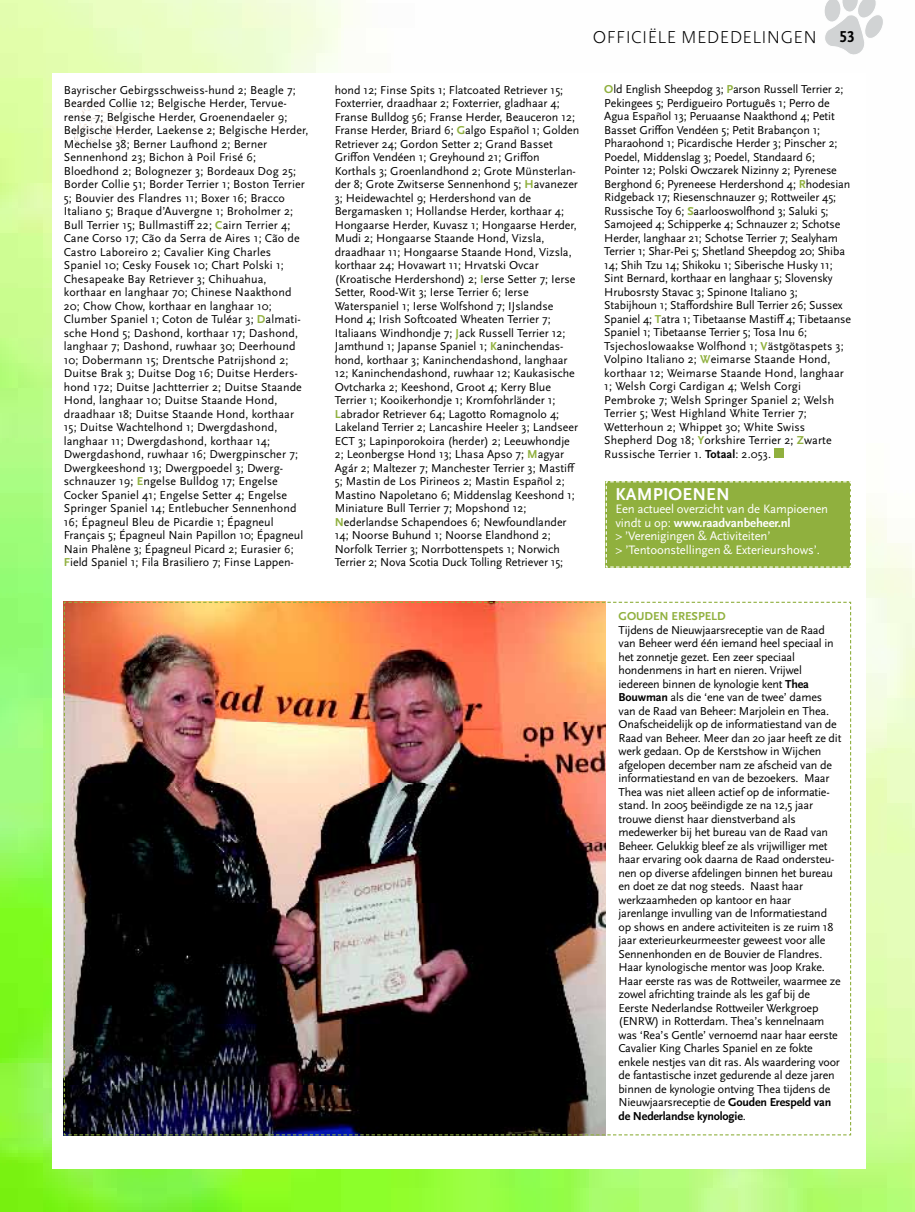
<style>
.page{position:relative;width:915px;height:1212px;background:#fff}
.page>*{position:absolute;margin:0;border:0;box-sizing:border-box;transform-origin:0 0}
.t1{font:300 18px "Scala Sans Pro";letter-spacing:.02em;color:#000}
.t2{font:700 18px "Scala Sans Pro";letter-spacing:.01em;color:#fff}
.t3{font:700 16.5px "Scala Sans Pro";color:#000;scale:.95 1}
.t4{font:12.75px/13.5px "Scala Sans Pro";letter-spacing:-.01em;color:#fff}
.t5{font:12px/13.5px "Scala Sans Pro";color:#000}
.t6{font:700 12px "Scala Sans Pro";color:#90b03e}
.s1{font-weight:700;color:#90b03e}
.s2{font-weight:700}
</style>
<div class="page">
<img style="left:0;top:0;width:914px;height:1212px">
<div style="left:52px;top:73px;width:813px;height:1095px;background:#fff"></div>
<svg style="left:823px;top:0;width:60px;height:56px"></svg>
<img style="left:74px;top:99px;width:60px;height:43px">
<img style="left:63px;top:601px;width:788px;height:535px">
<div style="left:605px;top:481px;width:246px;height:87px;background:#90b03e"></div>
<div style="left:774px;top:448px;width:9px;height:10px;background:#90b03e"></div>
<h1 class="t1" style="left:592px;top:27px;width:225px">OFFICIËLE MEDEDELINGEN</h1>
<h2 class="t3" style="left:839px;top:27px;width:18px">53</h2>
<p class="t5" style="left:64px;top:83px;width:246px">Bayrischer Gebirgsschweiss-hund 2; Beagle 7; Bearded Collie 12; Belgische H erder, Tervue&shy;rense 7; Belgische Herder, Groenendaeler 9; Belgische H erder, Laekense 2; Belgische H erder, Mechelse 38; Berner Laufhond 2; Berner Sennenhond 23; Bichon à Poil Frisé 6;<br>B loedhond 2; Bolognezer 3; Bordeaux Dog 25; Border Collie 51; Border Terrier 1; Boston Terrier 5; Bouvier des Flandres 11; Boxer 16; Bracco Italiano 5; Braque d’Auvergne 1; Broholmer 2; Bull Terrier 15; Bullmastiff 22; <span class="s1">C</span>airn Terrier 4; Cane Corso 17; Cão da Serra de Aires 1; Cão de Castro Laboreiro 2; Cavalier King Charles Spaniel 10; Cesky Fousek 10; Chart Polski 1; Chesapeake Bay Retriever 3; Chihuahua, korthaar en langhaar 70; Chinese N aakthond 20; Chow Chow, korthaar en langhaar 10; Clumber Spaniel 1; Coton de Tuléar 3; <span class="s1">D</span>almati&shy;sche Hond 5; Dashond, korthaar 17; Dashond, langhaar 7; Dashond, ruwhaar 30; Deerhound 10; Dobermann 15; Drentsche Patrijshond 2; Duitse B rak 3; Duitse Dog 16; Duitse H erders&shy;hond 172; Duitse Jachtterrier 2; Duitse Staande Hond, langhaar 10; Duitse Staande Hond, draadhaar 18; Duitse Staande Hond, korthaar 15; Duitse Wachtelhond 1; Dwergdashond, langhaar 11; Dwergdashond, korthaar 14; Dwergdashond, ruwhaar 16; Dwergpinscher 7; Dwergkeeshond 13; Dwergpoedel 3; Dwerg&shy;schnauzer 19; <span class="s1">E</span>ngelse Bulldog 17; Engelse Cocker Spaniel 41; Engelse Setter 4; Engelse Springer Spaniel 14; Entlebucher Sennenhond 16; Épagneul Bleu de Picardie 1; Épagneul Français 5; Épagneul N ain Papillon 10; Épagneul N ain Phalène 3; Épagneul Picard 2; Eurasier 6; <span class="s1">F</span>ield Spaniel 1; Fila Brasiliero 7; Finse Lappen-</p>
<p class="t5" style="left:334px;top:83px;width:246px">hond 12; Finse Spits 1; Flatcoated Retriever 15; Foxterrier, draadhaar 2; Foxterrier, gladhaar 4; Franse Bulldog 56; Franse Herder, Beauceron 12; Franse Herder, Briard 6; <span class="s1">G</span>algo Español 1; Golden Retriever 24; Gordon Setter 2; Grand Basset Griffon Vendéen 1; Greyhound 21; Griffon Korthals 3; Groenlandhond 2; Grote Münsterlan&shy;der 8; Grote Zwitserse Sennenhond 5; <span class="s1">H</span> avanezer 3; H eidewachtel 9; H erdershond van de Bergamasken 1; Hollandse Herder, korthaar 4;<br>H ongaarse H erder, Kuvasz 1; H ongaarse H erder, Mudi 2; Hongaarse Staande Hond, Vizsla, draadhaar 11; Hongaarse Staande Hond, Vizsla, korthaar 24; H ovawart 11; H rvatski Ovcar (Kroatische H erdershond) 2; <span class="s1">I</span>erse Setter 7; I erse Setter, Rood-Wit 3; I erse Terrier 6; I erse Waterspaniel 1; Ierse Wolfshond 7; IJslandse<br>H ond 4; I rish Softcoated Wheaten Terrier 7; Italiaans Windhondje 7; <span class="s1">J</span>ack Russell Terrier 12; Jamthund 1; Japanse Spaniel 1; <span class="s1">K</span>aninchendas&shy;hond, korthaar 3; Kaninchendashond, langhaar 12; Kaninchendashond, ruwhaar 12; Kaukasische Ovtcharka 2; Keeshond, Groot 4; Kerry B lue Terrier 1; Kooikerhondje 1; Kromfohrländer 1; <span class="s1">L</span>abrador Retriever 64; Lagotto Romagnolo 4; Lakeland Terrier 2; Lancashire Heeler 3; Landseer ECT 3; Lapinporokoira (herder) 2; Leeuwhondje 2; Leonbergse H ond 13; Lhasa Apso 7; <span class="s1">M</span>agyar Agár 2; Maltezer 7; Manchester Terrier 3; Mastiff 5; Mastin de Los Pirineos 2; Mastin Español 2; Mastino N apoletano 6; Middenslag Keeshond 1; Miniature Bull Terrier 7; Mopshond 12; <span class="s1">N</span>ederlandse Schapendoes 6; Newfoundlander 14; Noorse Buhund 1; Noorse Elandhond 2;<br>N orfolk Terrier 3; N orrbottenspets 1; N orwich Terrier 2; N ova Scotia Duck Tolling Retriever 15;</p>
<p class="t5" style="left:604px;top:83px;width:248px"><span class="s1">O</span>ld English Sheepdog 3; <span class="s1">P</span>arson Russell Terrier 2; Pekingees 5; Perdigueiro Português 1; Perro de Agua Español 13; Peruaanse N aakthond 4; Petit Basset Griffon Vendéen 5; Petit B rabançon 1; Pharaohond 1; Picardische Herder 3; Pinscher 2; Poedel, Middenslag 3; Poedel, Standaard 6; Pointer 12; Polski Owczarek N izinny 2; Pyrenese Berghond 6; Pyreneese Herdershond 4; <span class="s1">R</span>hodesian Ridgeback 17; Riesenschnauzer 9; Rottweiler 45; Russische Toy 6; <span class="s1">S</span>aarlooswolfhond 3; Saluki 5; Samojeed 4; Schipperke 4; Schnauzer 2; Schotse<br>H erder, langhaar 21; Schotse Terrier 7; Sealyham Terrier 1; Shar-Pei 5; Shetland Sheepdog 20; Shiba 14; Shih Tzu 14; Shikoku 1; Siberische H usky 11; Sint Bernard, korthaar en langhaar 5; Slovensky<br>H rubosrsty Stavac 3; Spinone Italiano 3; Stabijhoun 1; Staffordshire Bull Terrier 26; Sussex Spaniel 4; <span class="s1">T</span>atra 1; Tibetaanse Mastiff 4; Tibetaanse Spaniel 1; Tibetaanse Terrier 5; Tosa I nu 6; Tsjechoslowaakse Wolfhond 1; <span class="s1">V</span>ästgötaspets 3; Volpino Italiano 2; <span class="s1">W</span>eimarse Staande Hond, korthaar 12; Weimarse Staande Hond, langhaar 1; Welsh Corgi Cardigan 4; Welsh Corgi Pembroke 7; Welsh Springer Spaniel 2; Welsh Terrier 5; West H ighland White Terrier 7; Wetterhoun 2; Whippet 30; White Swiss Shepherd Dog 18; <span class="s1">Y</span>orkshire Terrier 2; <span class="s1">Z</span>warte Russische Terrier 1. <span class="s2">Totaal</span>: 2.053.</p>
<h1 class="t2" style="left:615px;top:483px;width:34px">Kampio</h1>
<h1 class="t2" style="left:682px;top:483px;width:49px">enen</h1>
<p class="t4" style="left:615px;top:502px;width:214px">Een actueel overzicht van de Kampioenen vindt u op: <span class="s2">www.raadvanbeheer.nl<br></span>&gt; ’Verenigingen &amp; Activiteiten’<br>&gt; ’Tentoonstellingen &amp; Exterieurshows’.</p>
<p class="t6" style="left:618px;top:609px;width:109px">Gou den Erespeld</p>
<p class="t5" style="left:618px;top:623px;width:224px">Tijdens de N ieuwjaarsreceptie van de Raad van Beheer werd één iemand heel speciaal in het zonnetje gezet. Een zeer speciaal hondenmens in hart en nieren. Vrijwel iedereen binnen de kynologie kent <span class="s2">Thea Bouwman</span> als die ‘ene van de twee’ dames van de Raad van Beheer: Marjolein en Thea.<br>Onafscheidelijk op de informatiestand van de Raad van Beheer. Meer dan 20 jaar heeft ze dit werk gedaan. Op de Kerstshow in Wijchen afgelopen december nam ze afscheid van de informatiestand en van de bezoekers.   Maar Thea was niet alleen actief op de informatie&shy;stand. I n 2005 beëindigde ze na 12,5 jaar trouwe dienst haar dienstverband als medewerker bij het bureau van de Raad van Beheer. Gelukkig bleef ze als vrijwilliger met haar ervaring ook daarna de Raad ondersteu&shy;nen op diverse afdelingen binnen het bureau en doet ze dat nog steeds.  N aast haar werkzaamheden op kantoor en haar jarenlange invulling van de I nformatiestand op shows en andere activiteiten is ze ruim 18 jaar exterieurkeurmeester geweest voor alle Sennenhonden en de Bouvier de Flandres.<br>H aar kynologische mentor was Joop Krake.<br>H aar eerste ras was de Rottweiler, waarmee ze zowel africhting trainde als les gaf bij de Eerste N ederlandse Rottweiler Werkgroep<br>(ENR</p>
<p class="t5" style="left:618px;top:1014px;width:223px;text-indent:26px">W) in Rotterdam. Thea’s kennelnaam was ‘Rea’s Gentle’ vernoemd naar haar eerste Cavalier King Charles Spaniel en ze fokte enkele nestjes van dit ras. Als waardering voor de fantastische inzet gedurende al deze jaren binnen de kynologie ontving Thea tijdens de<br>N ieuwjaarsreceptie de <span class="s2">Gouden Erespeld van de N ederlandse kynologie</span>.</p>
</div>
